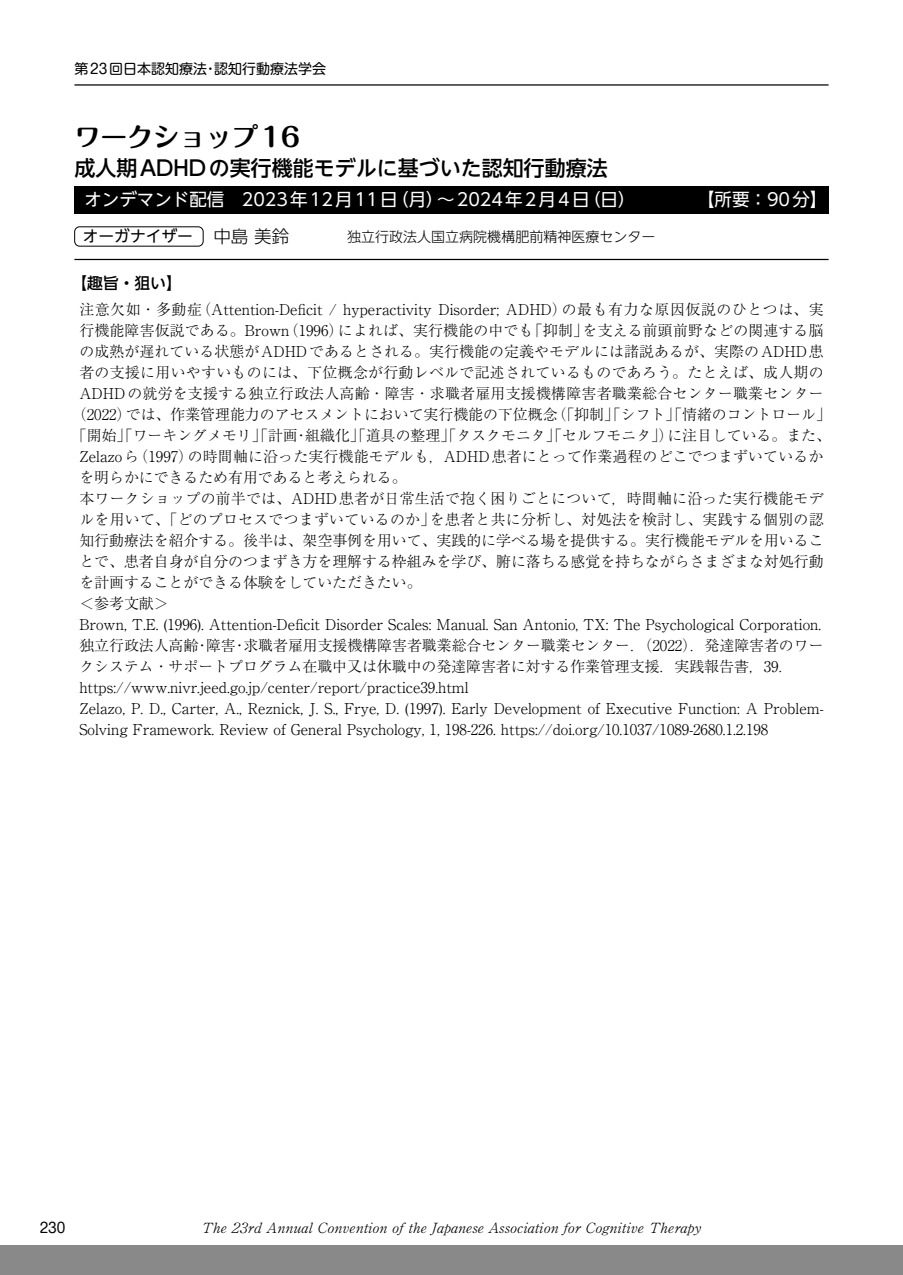
<style>
.page{position:relative;width:903px;height:1275px;background:#fff}
.page>*{position:absolute;margin:0;border:0;box-sizing:border-box;transform-origin:0 0}
.t1{font:700 26.25px "Maru Fo Pro";color:#000}
.t2{font:500 21px "UD Shin Go NT Pro";color:#000}
.t3{font:17.5px "UD Shin Go NT Pro";color:#fff}
.t4{font:15.75px "UD Shin Go NT Pro";color:#000}
.t5{font:500 15.75px "UD Shin Go NT Pro";color:#000}
.t6{font:300 14.88px "Ryumin Pro";color:#000}
.t7{font:300 14.88px "Ryumin Pro";letter-spacing:.02em;color:#000}
.t8{font:300 14.88px "Ryumin Pro";letter-spacing:.025em;color:#000}
.t9{font:300 14px "Ryumin Pro";color:#000}
.t10{font:14px "Shin M Go Pro";color:#000}
.t11{font:300 14px "UD Shin Go NT Pro";color:#000}
.s1{font-weight:300;font-size:17.5px}
</style>
<div class="page">
<div style="left:0;top:1245px;width:903px;height:30px;background:#898989"></div>
<hr style="left:74px;top:84px;width:754px;height:2px;background:#000">
<div style="left:74px;top:186px;width:754px;height:27px;background:#000"></div>
<hr style="left:74px;top:259px;width:754px;height:1px;background:#000">
<div style="left:74px;top:227px;width:129px;height:19px;border:1px solid #000;border-radius:5px"></div>
<p class="t10" style="left:74px;top:58px;width:253px">第 23回日本認知療法・認知行動療法学会</p>
<h1 class="t1" style="left:74px;top:116px;width:227px">ワークショップ16</h1>
<h2 class="t2" style="left:74px;top:151px;width:535px">成人期ADHDの実行機能モデルに基づいた認知行動療法</h2>
<p class="t3" style="left:84px;top:186px;width:553px">オンデマンド配信　2023年12月11日（月）〜2024年2月4日（日）</p>
<p class="t3" style="left:697px;top:186px;width:132px">【所要：90分】</p>
<p class="t4" style="left:83px;top:224px;width:208px">オーガナイザー <span class="s1">中島 美鈴</span></p>
<p class="t11" style="left:347px;top:225px;width:309px">独立行政法人国立病院機構肥前精神医療センター</p>
<p class="t5" style="left:71px;top:271px;width:112px">【趣旨・狙い】</p>
<p class="t6" style="left:79px;top:297px;width:746px">注意欠如・多動症（Attention-Deficit / hyperactivity Disorder; ADHD）の最も有力な原因仮説のひとつは、実</p>
<p class="t6" style="left:79px;top:318px;width:746px">行機能障害仮説である。Brown（1996）によれば、実行機能の中でも「抑制」を支える前頭前野などの関連する脳</p>
<p class="t6" style="left:79px;top:339px;width:746px">の成熟が遅れている状態がADHDであるとされる。実行機能の定義やモデルには諸説あるが、実際のADHD患</p>
<p class="t8" style="left:79px;top:360px;width:746px">者の支援に用いやすいものには、下位概念が行動レベルで記述されているものであろう。たとえば、成人期の</p>
<p class="t7" style="left:79px;top:381px;width:746px">ADHDの就労を支援する独立行政法人高齢・障害・求職者雇用支援機構障害者職業総合センター職業センター</p>
<p class="t6" style="left:72px;top:402px;width:760px">（2022）では、作業管理能力のアセスメントにおいて実行機能の下位概念（「抑制」「シフト」「情緒のコントロール」</p>
<p class="t6" style="left:72px;top:423px;width:760px">「開始」「ワーキングメモリ」「計画・組織化」「道具の整理」「タスクモニタ」「セルフモニタ」）に注目している。また、</p>
<p class="t6" style="left:79px;top:444px;width:745px">Zelazoら（1997）の時間軸に沿った実行機能モデルも，ADHD患者にとって作業過程のどこでつまずいているか</p>
<p class="t6" style="left:79px;top:465px;width:329px">を明らかにできるため有用であると考えられる。</p>
<p class="t7" style="left:79px;top:486px;width:746px">本ワークショップの前半では、ADHD患者が日常生活で抱く困りごとについて，時間軸に沿った実行機能モデ</p>
<p class="t7" style="left:79px;top:507px;width:746px">ルを用いて、「どのプロセスでつまずいているのか」を患者と共に分析し、対処法を検討し、実践する個別の認</p>
<p class="t6" style="left:79px;top:528px;width:746px">知行動療法を紹介する。後半は、架空事例を用いて、実践的に学べる場を提供する。実行機能モデルを用いるこ</p>
<p class="t6" style="left:79px;top:549px;width:746px">とで、患者自身が自分のつまずき方を理解する枠組みを学び、腑に落ちる感覚を持ちながらさまざまな対処行動</p>
<p class="t6" style="left:79px;top:570px;width:344px">を計画することができる体験をしていただきたい。</p>
<p class="t6" style="left:79px;top:591px;width:91px">＜参考文献＞</p>
<p class="t6" style="left:79px;top:612px;width:743px">Brown, T.E. (1996). Attention-Deficit Disorder Scales: Manual. San Antonio, TX: The Psychological Corporation.</p>
<p class="t6" style="left:79px;top:633px;width:746px">独立行政法人高齢・障害・求職者雇用支援機構障害者職業総合センター職業センター．（2022）．発達障害者のワー</p>
<p class="t6" style="left:79px;top:654px;width:716px">クシステム・サポートプログラム在職中又は休職中の発達障害者に対する作業管理支援．実践報告書，39．</p>
<p class="t6" style="left:79px;top:675px;width:391px">https://www.nivr.jeed.go.jp/center/report/practice39.html</p>
<p class="t6" style="left:79px;top:696px;width:746px">Zelazo, P. D., Carter, A., Reznick, J. S., Frye, D. (1997). Early Development of Executive Function: A Problem-</p>
<p class="t6" style="left:79px;top:717px;width:690px">Solving Framework. Review of General Psychology, 1, 198-226. https://doi.org/10.1037/1089-2680.1.2.198</p>
<p class="t10" style="left:40px;top:1216px;width:27px">230</p>
<p class="t9" style="left:201px;top:1216px;width:502px">The 23rd Annual Convention of the Japanese Association for Cognitive Therapy</p>
</div>
